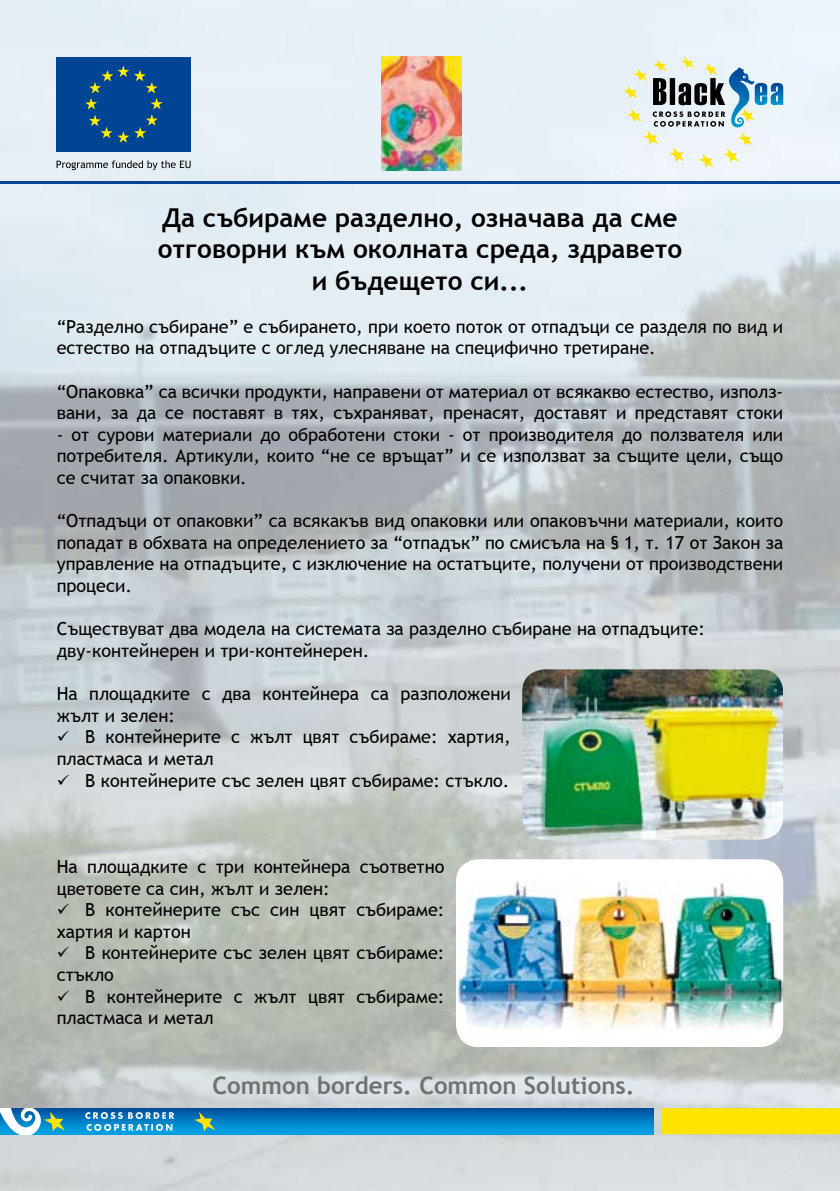
<style>
.page{position:relative;width:840px;height:1191px;background:#fff}
.page>*{position:absolute;margin:0;border:0;box-sizing:border-box;transform-origin:0 0}
.t1{font:700 26px/31.2px "Trebuchet MS";color:#000;text-align:center}
.t2{font:700 24px "Trebuchet MS";color:#707173}
.t3{font:18px/21.6px "Trebuchet MS";color:#000}
</style>
<div class="page">
<img style="left:0;top:0;width:839px;height:1191px">
<div style="left:57px;top:57px;width:134px;height:94px;background:#004595"></div>
<svg style="left:85px;top:65px;width:77px;height:78px"></svg>
<svg style="left:57px;top:160px;width:133px;height:10px"></svg>
<img style="left:381px;top:57px;width:80px;height:113px">
<hr style="left:0;top:181px;width:839px;height:3px;background:#004494">
<div style="left:0;top:1108px;width:652px;height:26px;background:linear-gradient(to bottom,#004f9c,#03a6e7)"></div>
<div style="left:660px;top:1108px;width:179px;height:26px;background:#ffe400"></div>
<svg style="left:194px;top:1111px;width:21px;height:20px"></svg>
<svg style="left:85px;top:1112px;width:89px;height:18px;background:#4ea5d5"></svg>
<svg style="left:0;top:1108px;width:65px;height:26px"></svg>
<svg style="left:623px;top:57px;width:159px;height:111px"></svg>
<img style="left:455px;top:859px;width:327px;height:187px;border-radius:23px">
<img style="left:522px;top:669px;width:260px;height:170px;border-radius:23px">
<h1 class="t1" style="left:158px;top:202px;width:525px">Да събираме разделно, означава да сме отговорни към околната среда, здравето и бъдещето си...</h1>
<p class="t3" style="left:57px;top:316px;width:727px">“Разделно събиране” е събирането, при което поток от отпадъци се разделя по вид и естество на отпадъците с оглед улесняване на специфично третиране.</p>
<p class="t3" style="left:57px;top:381px;width:727px">“Опаковка” са всички продукти, направени от материал от всякакво естество, използ&shy;вани, за да се поставят в тях, съхраняват, пренасят, доставят и представят стоки</p>
<p class="t3" style="left:57px;top:424px;width:727px;text-align:justify">- от сурови материали до обработени стоки - от производителя до ползвателя или потребителя. Артикули, които “не се връщат” и се използват за същите цели, също се считат за опаковки.</p>
<p class="t3" style="left:57px;top:510px;width:727px;text-align:justify">“Отпадъци от опаковки” са всякакъв вид опаковки или опаковъчни материали, които попадат в обхвата на определението за “отпадък” по смисъла на § 1, т. 17 от Закон за управление на отпадъците, с изключение на остатъците, получени от производствени процеси.</p>
<p class="t3" style="left:57px;top:618px;width:649px">Съществуват два модела на системата за разделно събиране на отпадъците: дву-контейнерен и три-контейнерен.</p>
<p class="t3" style="left:57px;top:683px;width:455px">На площадките с два контейнера са разположени жълт и зелен:</p>
<p class="t3" style="left:57px;top:726px;width:455px">✓ В контейнерите с жълт цвят събираме: хартия, пластмаса и метал</p>
<p class="t3" style="left:57px;top:769px;width:454px">✓ В контейнерите със зелен цвят събираме: стъкло.</p>
<p class="t3" style="left:57px;top:856px;width:389px">На площадките с три контейнера съответно цветовете са син, жълт и зелен:</p>
<p class="t3" style="left:57px;top:899px;width:389px">✓ В контейнерите със син цвят събираме: хартия и картон</p>
<p class="t3" style="left:57px;top:942px;width:389px">✓ В контейнерите със зелен цвят събираме: стъкло</p>
<p class="t3" style="left:57px;top:985px;width:389px">✓ В контейнерите с жълт цвят събираме: пластмаса и метал</p>
<h2 class="t2" style="left:212px;top:1070px;width:423px">Common borders. Common Solutions.</h2>
</div>
